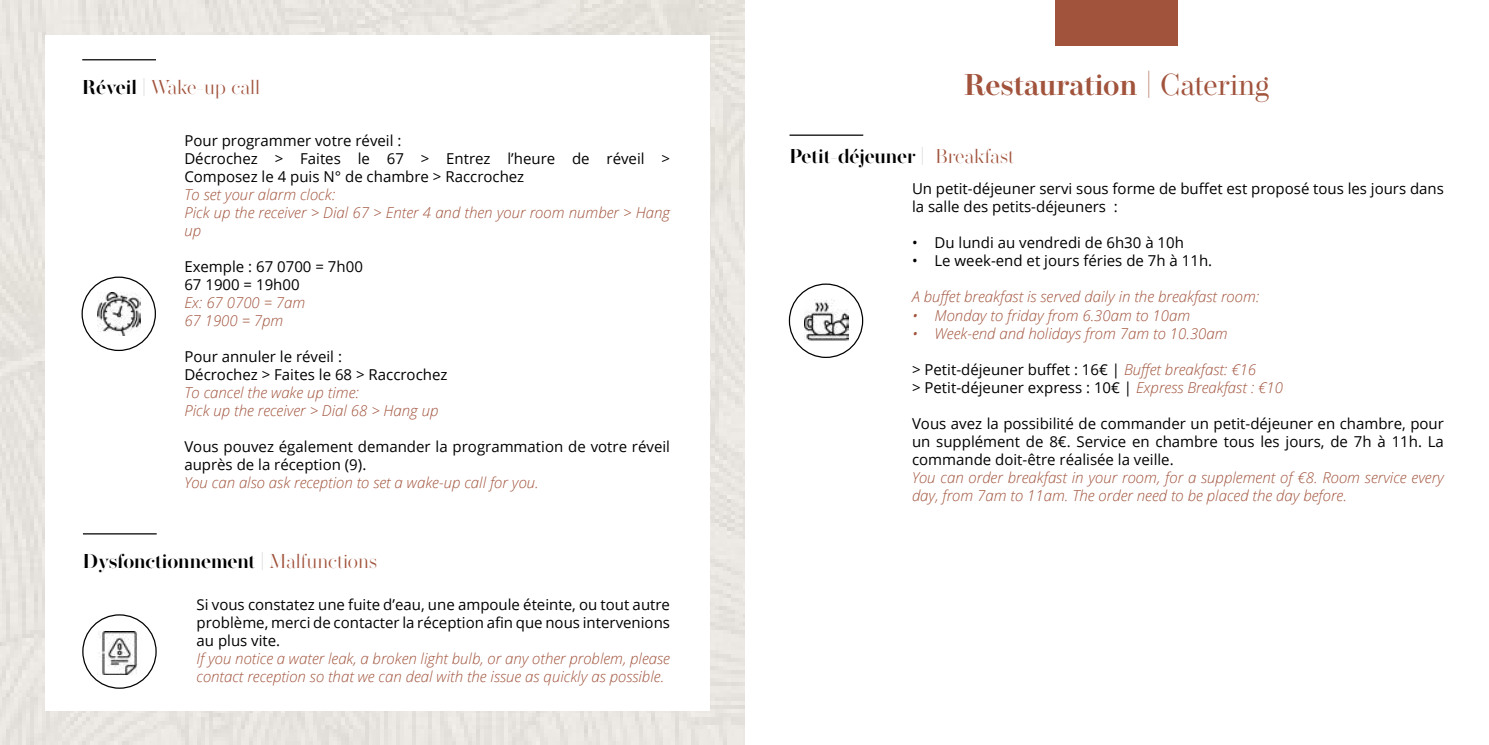
<style>
.page{position:relative;width:1489px;height:745px;background:#fff}
.page>*{position:absolute;margin:0;border:0;box-sizing:border-box;transform-origin:0 0}
.t1{font:600 30px "Operetta 12";color:#a1533c}
.t2{font:600 20px "Operetta 52";color:#000}
.t3{font:300 20px "Operetta 52";color:#a1533c}
.t4{font:15px/18px "Open Sans";color:#000}
.t5{font:italic 300 15px/18px "Open Sans";color:#a1533c}
.s1{font-weight:600;color:#000}
.s2{font-weight:500;color:#000}
.s3{font-weight:500}
.s4{font-weight:300;color:#a1533c}
.s5{font-weight:400}
.s6{font-weight:300;font-style:italic;color:#a1533c}
</style>
<div class="page">
<img style="left:0;top:0;width:744px;height:744px">
<div style="left:45px;top:35px;width:664px;height:674px;background:#fff"></div>
<hr style="left:82px;top:59px;width:74px;height:1px;background:#000">
<img style="left:97px;top:292px;width:43px;height:43px">
<div style="left:81px;top:276px;width:75px;height:75px;border:1px solid #000;border-radius:50%"></div>
<hr style="left:83px;top:533px;width:74px;height:1px;background:#000">
<img style="left:98px;top:631px;width:40px;height:43px">
<div style="left:82px;top:614px;width:75px;height:74px;border:1px solid #000;border-radius:50%"></div>
<div style="left:1055px;top:0;width:122px;height:45px;background:#a1533c"></div>
<hr style="left:789px;top:134px;width:74px;height:2px;background:#000">
<img style="left:804px;top:299px;width:44px;height:43px">
<div style="left:788px;top:283px;width:75px;height:75px;border:1px solid #000;border-radius:50%"></div>
<h2 class="t3" style="left:82px;top:75px;width:179px"><span class="s1">Réveil</span> <span class="s2">|</span> Wake-up call</h2>
<p class="t4" style="left:184px;top:131px;width:487px">Pour programmer votre réveil :<br>Décrochez &gt; Faites le 67 &gt; Entrez l’heure de réveil &gt;<br>Composez le 4 puis N° de chambre &gt; Raccrochez</p>
<p class="t5" style="left:184px;top:185px;width:487px">To set your alarm clock:<br>Pick up the receiver &gt; Dial 67 &gt; Enter 4 and then your room number &gt; Hang up</p>
<p class="t4" style="left:184px;top:257px;width:180px">Exemple : 67 0700 = 7h00<br>67 1900 = 19h00</p>
<p class="t5" style="left:184px;top:293px;width:122px">Ex: 67 0700 = 7am<br>67 1900 = 7pm</p>
<p class="t4" style="left:184px;top:347px;width:264px">Pour annuler le réveil :<br>Décrochez &gt; Faites le 68 &gt; Raccrochez</p>
<p class="t5" style="left:184px;top:383px;width:256px">To cancel the wake up time:<br>Pick up the receiver &gt; Dial 68 &gt; Hang up</p>
<p class="t4" style="left:184px;top:437px;width:487px">Vous pouvez également demander la programmation de votre réveil auprès de la réception (9).</p>
<p class="t5" style="left:184px;top:473px;width:356px">You can also ask reception to set a wake-up call for you.</p>
<h2 class="t2" style="left:83px;top:549px;width:296px">Dysfonctionnement <span class="s3">|</span> <span class="s4">Malfunctions</span></h2>
<p class="t4" style="left:196px;top:595px;width:475px;text-align:justify">Si vous constatez une fuite d’eau, une ampoule éteinte, ou tout autre problème, merci de contacter la réception afin que nous intervenions au plus vite.</p>
<p class="t5" style="left:196px;top:649px;width:475px">If you notice a water leak, a broken light bulb, or any other problem, please contact reception so that we can deal with the issue as quickly as possible.</p>
<h1 class="t1" style="left:963px;top:67px;width:307px">Restauration <span class="s5">| Catering</span></h1>
<h2 class="t2" style="left:789px;top:144px;width:226px">Petit-déjeuner <span class="s3">|</span> <span class="s4">Breakfast</span></h2>
<p class="t4" style="left:912px;top:179px;width:533px">Un petit-déjeuner servi sous forme de buffet est proposé tous les jours dans la salle des petits-déjeuners :</p>
<p class="t4" style="left:912px;top:233px;width:273px">• Du lundi au vendredi de 6h30 à 10h</p>
<p class="t4" style="left:912px;top:251px;width:302px">• Le week-end et jours féries de 7h à 11h.</p>
<p class="t5" style="left:912px;top:287px;width:349px">A buffet breakfast is served daily in the breakfast room:</p>
<p class="t5" style="left:912px;top:305px;width:280px">• Monday to friday from 6.30am to 10am</p>
<p class="t5" style="left:912px;top:323px;width:317px">• Week-end and holidays from 7am to 10.30am</p>
<p class="t4" style="left:912px;top:359px;width:372px">&gt; Petit-déjeuner buffet : 16€ | <span class="s6">Buffet breakfast: €16<br></span>&gt; Petit-déjeuner express : 10€ | <span class="s6">Express Breakfast : €10</span></p>
<p class="t4" style="left:912px;top:413px;width:533px;text-align:justify">Vous avez la possibilité de commander un petit-déjeuner en chambre, pour un supplément de 8€. Service en chambre tous les jours, de 7h à 11h. La commande doit-être réalisée la veille.</p>
<p class="t5" style="left:912px;top:467px;width:533px">You can order breakfast in your room, for a supplement of €8. Room service every day, from 7am to 11am. The order need to be placed the day before.</p>
</div>
